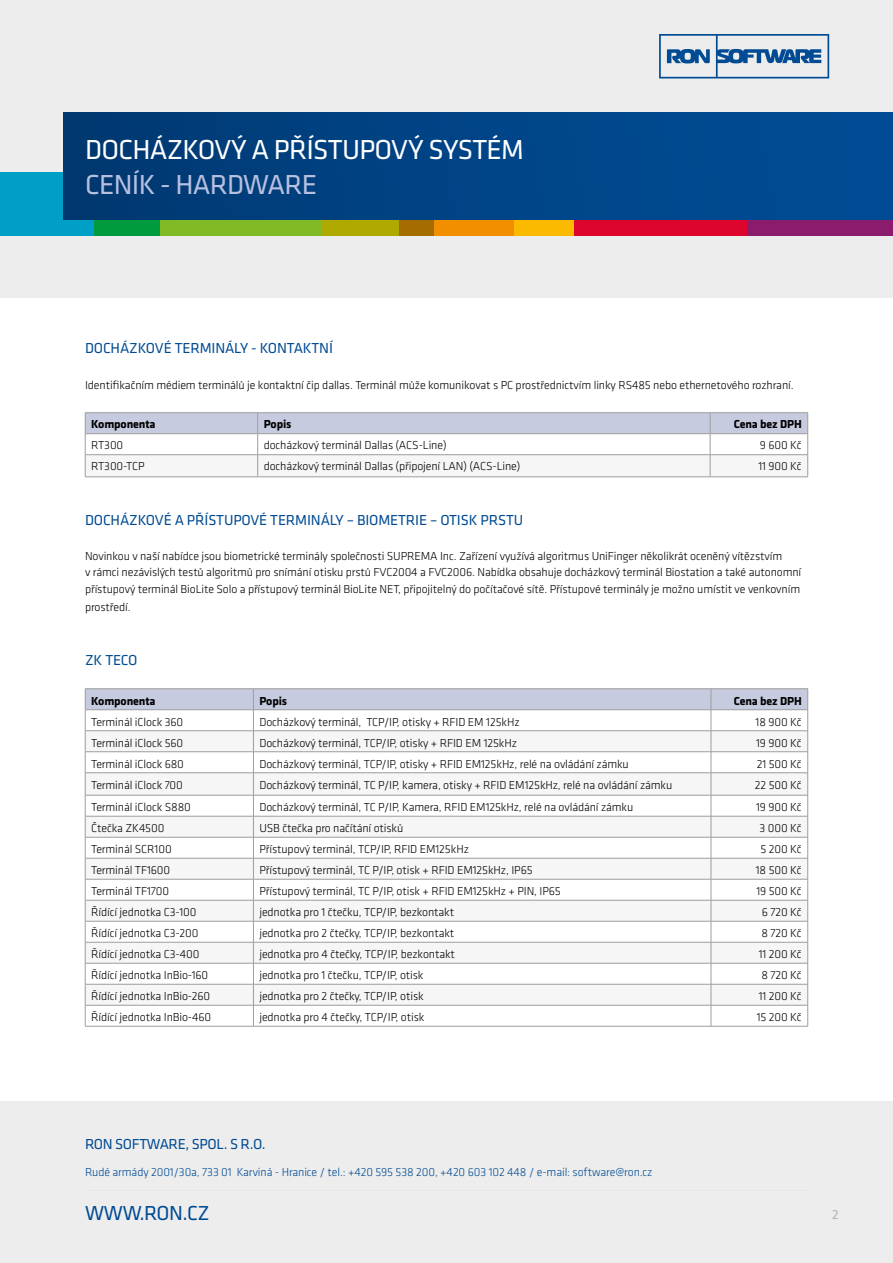
<style>
.page{position:relative;width:893px;height:1263px;background:#fff}
.page>*{position:absolute;margin:0;border:0;box-sizing:border-box;transform-origin:0 0}
.t1{font:28.5px "Klavika";letter-spacing:-.025em;color:#fff}
.t2{font:28.5px "Klavika";letter-spacing:-.025em;color:#b8c0e0}
.t3{font:21px "Klavika";letter-spacing:-.025em;color:#004b93}
.t4{font:15px "Klavika";letter-spacing:-.01em;color:#004b93}
.t5{font:13.5px "Klavika";color:#b3b2b2}
.t6{font:300 12px/16.5px "Klavika";letter-spacing:-.01em;color:#000}
.t7{font:300 12px "Klavika";letter-spacing:-.01em;color:#004b93}
.t8{font:700 12px "Klavika";letter-spacing:-.01em;color:#000}
</style>
<div class="page">
<div style="left:0;top:0;width:893px;height:298px;background:#ededed"></div>
<div style="left:0;top:1101px;width:893px;height:162px;background:#ededed"></div>
<div style="left:0;top:172px;width:744px;height:64px;background:#009fc8"></div>
<div style="left:94px;top:172px;width:650px;height:64px;background:#009b3e"></div>
<div style="left:160px;top:172px;width:635px;height:64px;background:#80ba27"></div>
<svg style="left:323px;top:172px;width:566px;height:64px;background:#a19107"></svg>
<div style="left:434px;top:172px;width:459px;height:64px;background:#f18f00"></div>
<div style="left:514px;top:172px;width:379px;height:64px;background:#fbba00"></div>
<div style="left:574px;top:172px;width:319px;height:64px;background:#dd052b"></div>
<div style="left:747px;top:172px;width:146px;height:64px;background:#8b1c6d"></div>
<div style="left:64px;top:113px;width:829px;height:106px;background:linear-gradient(to right,#003972,#004d98)"></div>
<svg style="left:659px;top:34px;width:170px;height:44px"></svg>
<hr style="left:85px;top:477px;width:173px;height:1px;background:#9d9d9c">
<hr style="left:258px;top:477px;width:452px;height:1px;background:#9d9d9c">
<hr style="left:710px;top:477px;width:98px;height:1px;background:#9d9d9c">
<hr style="left:85px;top:412px;width:173px;height:1px;background:#9d9d9c">
<hr style="left:258px;top:412px;width:452px;height:1px;background:#9d9d9c">
<hr style="left:710px;top:412px;width:98px;height:1px;background:#9d9d9c">
<svg style="left:85px;top:413px;width:723px;height:64px"></svg>
<hr style="left:85px;top:433px;width:173px;height:1px;background:#9d9d9c">
<hr style="left:258px;top:433px;width:452px;height:1px;background:#9d9d9c">
<hr style="left:710px;top:433px;width:98px;height:1px;background:#9d9d9c">
<hr style="left:85px;top:1026px;width:168px;height:1px;background:#9d9d9c">
<hr style="left:253px;top:1026px;width:458px;height:1px;background:#9d9d9c">
<hr style="left:711px;top:1026px;width:97px;height:1px;background:#9d9d9c">
<hr style="left:85px;top:688px;width:168px;height:1px;background:#9d9d9c">
<hr style="left:253px;top:688px;width:458px;height:1px;background:#9d9d9c">
<hr style="left:711px;top:688px;width:97px;height:1px;background:#9d9d9c">
<svg style="left:85px;top:689px;width:723px;height:337px"></svg>
<hr style="left:85px;top:709px;width:168px;height:1px;background:#9d9d9c">
<hr style="left:253px;top:709px;width:458px;height:1px;background:#9d9d9c">
<hr style="left:711px;top:709px;width:97px;height:1px;background:#9d9d9c">
<h1 class="t1" style="left:85px;top:134px;width:440px">DOCHÁZKOVÝ A PŘÍSTUPOVÝ SYSTÉM</h1>
<h1 class="t2" style="left:85px;top:169px;width:234px">CENÍK - HARDWARE</h1>
<p class="t4" style="left:85px;top:339px;width:249px">DOCHÁZKOVÉ TERMINÁLY - KONTAKTNÍ</p>
<p class="t6" style="left:85px;top:376px;width:710px">Identifikačním médiem terminálů je kontaktní čip dallas. Terminál může komunikovat s PC prostřednictvím linky RS485 nebo ethernetového rozhraní.</p>
<p class="t8" style="left:91px;top:418px;width:66px">Komponenta</p>
<p class="t8" style="left:264px;top:418px;width:29px">Popis</p>
<p class="t8" style="left:734px;top:418px;width:70px">Cena bez DPH</p>
<p class="t6" style="left:91px;top:437px;width:34px">RT300</p>
<p class="t6" style="left:264px;top:437px;width:185px">docházkový terminál Dallas (ACS-Line)</p>
<p class="t6" style="left:760px;top:437px;width:43px">9 600 Kč</p>
<p class="t6" style="left:91px;top:458px;width:55px">RT300-TCP</p>
<p class="t6" style="left:264px;top:458px;width:258px">docházkový terminál Dallas (připojení LAN) (ACS-Line)</p>
<p class="t6" style="left:758px;top:458px;width:45px">11 900 Kč</p>
<p class="t4" style="left:85px;top:512px;width:440px">DOCHÁZKOVÉ A PŘÍSTUPOVÉ TERMINÁLY – BIOMETRIE – OTISK PRSTU</p>
<p class="t6" style="left:85px;top:547px;width:718px">Novinkou v naší nabídce jsou biometrické terminály společnosti SUPREMA Inc. Zařízení využívá algoritmus UniFinger několikrát oceněný vítězstvím<br>v rámci nezávislých testů algoritmů pro snímání otisku prstů FVC2004 a FVC2006. Nabídka obsahuje docházkový terminál Biostation a také autonomní přístupový terminál BioLite Solo a přístupový terminál BioLite NET, připojitelný do počítačové sítě. Přístupové terminály je možno umístit ve venkovním</p>
<p class="t6" style="left:85px;top:598px;width:47px">prostředí.</p>
<p class="t4" style="left:85px;top:651px;width:54px">ZK TECO</p>
<p class="t8" style="left:91px;top:694px;width:66px">Komponenta</p>
<p class="t8" style="left:259px;top:694px;width:29px">Popis</p>
<p class="t8" style="left:734px;top:694px;width:70px">Cena bez DPH</p>
<p class="t6" style="left:91px;top:713px;width:94px">Terminál iClock 360</p>
<p class="t6" style="left:259px;top:713px;width:262px">Docházkový terminál, TCP/IP, otisky + RFID EM 125kHz</p>
<p class="t6" style="left:756px;top:713px;width:48px">18 900 Kč</p>
<p class="t6" style="left:91px;top:734px;width:94px">Terminál iClock 560</p>
<p class="t6" style="left:259px;top:734px;width:259px">Docházkový terminál, TCP/IP, otisky + RFID EM 125kHz</p>
<p class="t6" style="left:756px;top:734px;width:47px">19 900 Kč</p>
<p class="t6" style="left:91px;top:755px;width:94px">Terminál iClock 680</p>
<p class="t6" style="left:259px;top:755px;width:371px">Docházkový terminál, TCP/IP, otisky + RFID EM125kHz, relé na ovládání zámku</p>
<p class="t6" style="left:757px;top:755px;width:47px">21 500 Kč</p>
<p class="t6" style="left:91px;top:776px;width:93px">Terminál iClock 700</p>
<p class="t6" style="left:259px;top:776px;width:414px">Docházkový terminál, TC P/IP, kamera, otisky + RFID EM125kHz, relé na ovládání zámku</p>
<p class="t6" style="left:755px;top:776px;width:48px">22 500 Kč</p>
<p class="t6" style="left:91px;top:799px;width:101px">Terminál iClock S880</p>
<p class="t6" style="left:259px;top:799px;width:375px">Docházkový terminál, TC P/IP, Kamera, RFID EM125kHz, relé na ovládání zámku</p>
<p class="t6" style="left:756px;top:799px;width:47px">19 900 Kč</p>
<p class="t6" style="left:91px;top:820px;width:75px">Čtečka ZK4500</p>
<p class="t6" style="left:259px;top:820px;width:145px">USB čtečka pro načítání otisků</p>
<p class="t6" style="left:760px;top:820px;width:44px">3 000 Kč</p>
<p class="t6" style="left:91px;top:841px;width:82px">Terminál SCR100</p>
<p class="t6" style="left:259px;top:841px;width:211px">Přístupový terminál, TCP/IP, RFID EM125kHz</p>
<p class="t6" style="left:760px;top:841px;width:43px">5 200 Kč</p>
<p class="t6" style="left:91px;top:862px;width:80px">Terminál TF1600</p>
<p class="t6" style="left:259px;top:862px;width:275px">Přístupový terminál, TC P/IP, otisk + RFID EM125kHz, IP65</p>
<p class="t6" style="left:756px;top:862px;width:47px">18 500 Kč</p>
<p class="t6" style="left:91px;top:883px;width:79px">Terminál TF1700</p>
<p class="t6" style="left:259px;top:883px;width:303px">Přístupový terminál, TC P/IP, otisk + RFID EM125kHz + PIN, IP65</p>
<p class="t6" style="left:756px;top:883px;width:47px">19 500 Kč</p>
<p class="t6" style="left:91px;top:904px;width:107px">Řídící jednotka C3-100</p>
<p class="t6" style="left:259px;top:904px;width:196px">jednotka pro 1 čtečku, TCP/IP, bezkontakt</p>
<p class="t6" style="left:762px;top:904px;width:41px">6 720 Kč</p>
<p class="t6" style="left:91px;top:925px;width:109px">Řídící jednotka C3-200</p>
<p class="t6" style="left:259px;top:925px;width:196px">jednotka pro 2 čtečky, TCP/IP, bezkontakt</p>
<p class="t6" style="left:761px;top:925px;width:42px">8 720 Kč</p>
<p class="t6" style="left:91px;top:946px;width:110px">Řídící jednotka C3-400</p>
<p class="t6" style="left:259px;top:946px;width:197px">jednotka pro 4 čtečky, TCP/IP, bezkontakt</p>
<p class="t6" style="left:759px;top:946px;width:44px">11 200 Kč</p>
<p class="t6" style="left:91px;top:967px;width:119px">Řídící jednotka InBio-160</p>
<p class="t6" style="left:259px;top:967px;width:166px">jednotka pro 1 čtečku, TCP/IP, otisk</p>
<p class="t6" style="left:761px;top:967px;width:42px">8 720 Kč</p>
<p class="t6" style="left:91px;top:988px;width:121px">Řídící jednotka InBio-260</p>
<p class="t6" style="left:259px;top:988px;width:166px">jednotka pro 2 čtečky, TCP/IP, otisk</p>
<p class="t6" style="left:759px;top:988px;width:44px">11 200 Kč</p>
<p class="t6" style="left:91px;top:1009px;width:122px">Řídící jednotka InBio-460</p>
<p class="t6" style="left:259px;top:1009px;width:166px">jednotka pro 4 čtečky, TCP/IP, otisk</p>
<p class="t6" style="left:757px;top:1009px;width:46px">15 200 Kč</p>
<p class="t4" style="left:85px;top:1136px;width:182px">RON SOFTWARE, SPOL. S R.O.</p>
<p class="t7" style="left:85px;top:1165px;width:569px">Rudé armády 2001/30a, 733 01 Karviná - Hranice / tel.: +420 595 538 200, +420 603 102 448 / e-mail: software@ron.cz</p>
<h2 class="t3" style="left:85px;top:1201px;width:126px">WWW.RON.CZ</h2>
<p class="t5" style="left:832px;top:1207px;width:8px">2</p>
</div>
